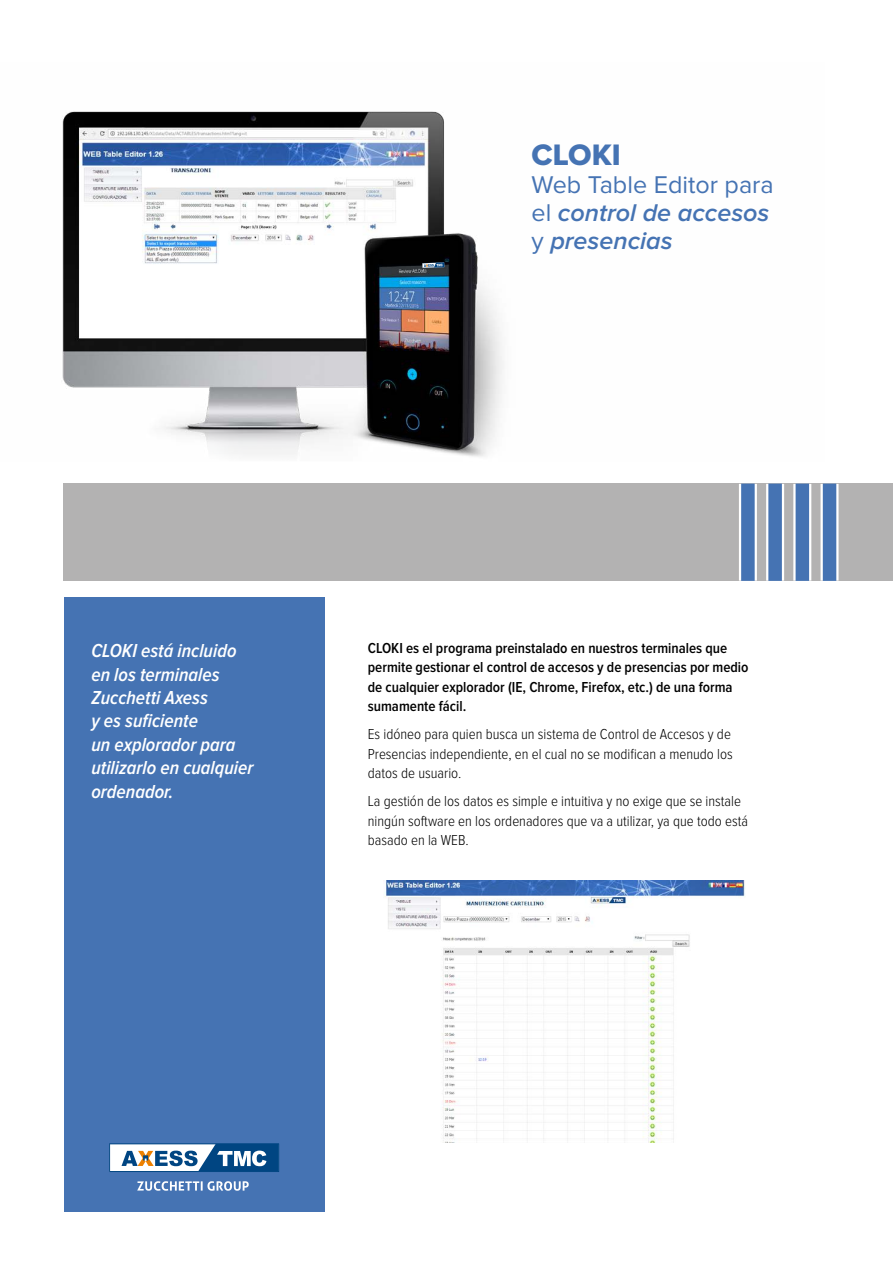
<style>
.page{position:relative;width:893px;height:1263px;background:#fff}
.page>*{position:absolute;margin:0;border:0;box-sizing:border-box;transform-origin:0 0}
.t1{font:30.75px "Proxima Nova Extrabld";color:#4573b3}
.t2{font:italic 600 25.05px/28.2px "Proxima Nova";color:#4573b3}
.t3{font:italic 600 19.5px/23.4px "Proxima Nova Cond";color:#fff}
.t4{font:300 15px/19.5px "Proxima Nova Cond";color:#000}
.t5{font:600 15px/19.5px "Proxima Nova Cond";color:#000}
.s1{font-weight:400;font-style:normal}
</style>
<div class="page">
<img style="left:62px;top:111px;width:442px;height:346px">
<div style="left:64px;top:597px;width:260px;height:615px;background:#4573b3"></div>
<div style="left:64px;top:484px;width:829px;height:97px;background:#b3b2b2"></div>
<div style="left:739px;top:484px;width:18px;height:97px;background:#fff"></div>
<div style="left:741px;top:484px;width:14px;height:97px;background:#4573b3"></div>
<div style="left:766px;top:484px;width:18px;height:97px;background:#fff"></div>
<div style="left:768px;top:484px;width:14px;height:97px;background:#4573b3"></div>
<svg style="left:793px;top:484px;width:18px;height:97px"></svg>
<div style="left:796px;top:484px;width:13px;height:97px;background:#4573b3"></div>
<div style="left:820px;top:484px;width:18px;height:97px;background:linear-gradient(to bottom,#cfdbeb,#cfdbeb)"></div>
<div style="left:823px;top:484px;width:13px;height:97px;background:#4573b3"></div>
<svg style="left:422px;top:262px;width:22px;height:6px"></svg>
<img style="left:384px;top:881px;width:362px;height:261px">
<svg style="left:137px;top:1181px;width:112px;height:10px"></svg>
<svg style="left:109px;top:1143px;width:170px;height:29px;background:#7e9eba"></svg>
<h1 class="t1" style="left:531px;top:140px;width:91px">CLOKI</h1>
<h2 class="t2" style="left:531px;top:171px;width:244px"><span class="s1">Web Table Editor para el</span> control de accesos <span class="s1">y</span> presencias</h2>
<h3 class="t3" style="left:91px;top:640px;width:164px">CLOKI está incluido en los terminales<br>Zucchetti Axess<br>y es suficiente<br>un explorador para utilizarlo en cualquier ordenador.</h3>
<p class="t5" style="left:368px;top:639px;width:382px">CLOKI es el programa preinstalado en nuestros terminales que permite gestionar el control de accesos y de presencias por medio de cualquier explorador (IE, Chrome, Firefox, etc.) de una forma sumamente fácil.</p>
<p class="t4" style="left:368px;top:725px;width:366px">Es idóneo para quien busca un sistema de Control de Accesos y de<br>Presencias independiente, en el cual no se modifican a menudo los datos de usuario.</p>
<p class="t4" style="left:368px;top:792px;width:382px">La gestión de los datos es simple e intuitiva y no exige que se instale ningún software en los ordenadores que va a utilizar, ya que todo está basado en la WEB.</p>
</div>
